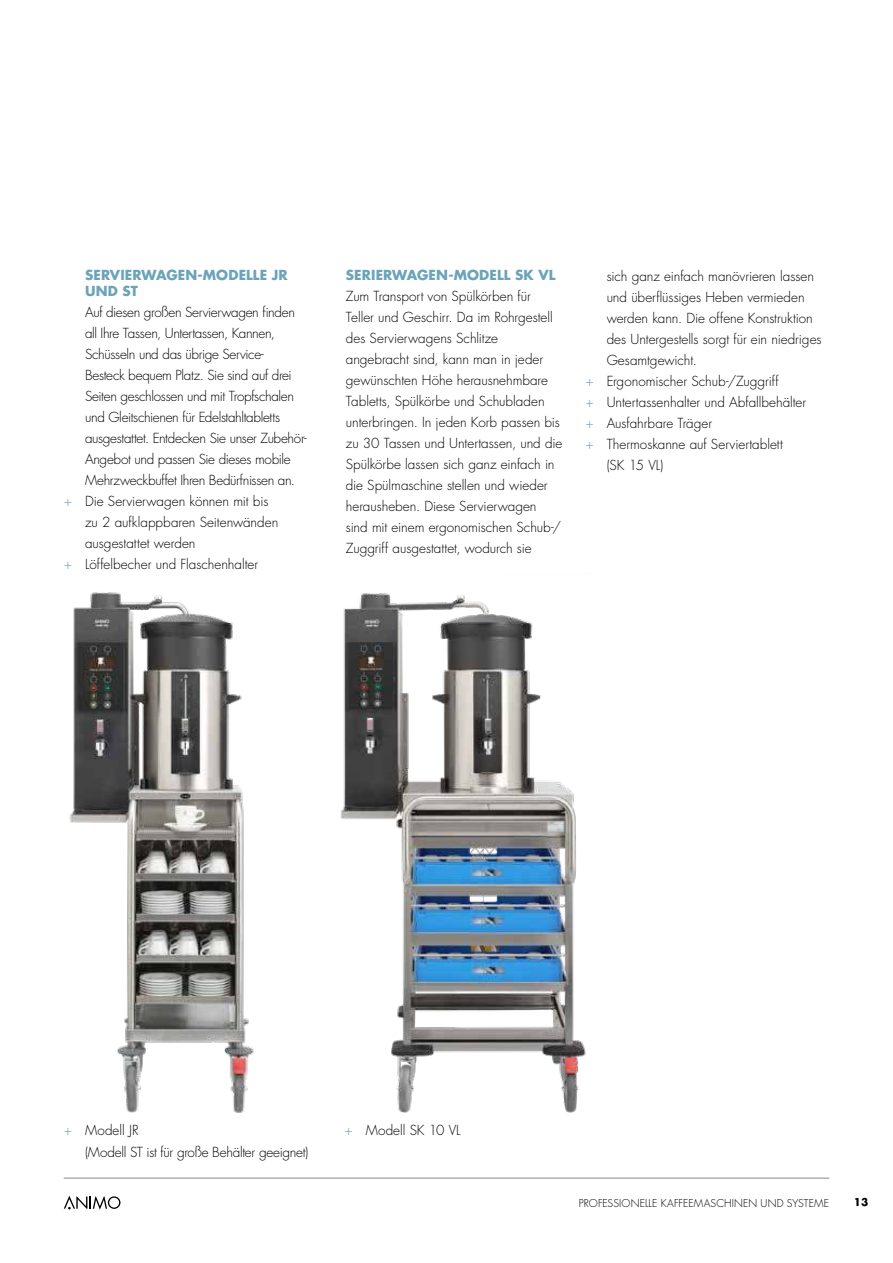
<style>
.page{position:relative;width:893px;height:1263px;background:#fff}
.page>*{position:absolute;margin:0;border:0;box-sizing:border-box;transform-origin:0 0}
.t1{font:300 13.5px/21px "Futura Std";letter-spacing:-.005em;color:#000}
.t2{font:300 13.5px "Futura Std";letter-spacing:-.025em;color:#000}
.t3{font:700 13.5px/16.2px "Futura Std";letter-spacing:.01em;color:#6ba3b8}
.t4{font:300 13.5px "Futura Std";letter-spacing:-.03em;color:#000}
.t5{font:300 10.5px "Futura Std";letter-spacing:.01em;color:#000}
.t6{font:700 10.5px "Futura Std";color:#000}
.s1{color:#6ba3b8}
</style>
<div class="page">
<hr style="left:64px;top:1178px;width:765px;height:1px;background:#878b85">
<svg style="left:64px;top:1195px;width:56px;height:14px"></svg>
<img style="left:69px;top:592px;width:185px;height:521px">
<img style="left:340px;top:593px;width:246px;height:520px">
<p class="t3" style="left:85px;top:266px;width:204px">SERVIERWAGEN-MODELLE JR<br>UND ST</p>
<p class="t2" style="left:85px;top:304px;width:212px">Auf diesen großen Servierwagen finden</p>
<p class="t2" style="left:85px;top:325px;width:191px">all Ihre Tassen, Untertassen, Kannen,</p>
<p class="t2" style="left:85px;top:346px;width:180px">Schüsseln und das übrige Service-</p>
<p class="t4" style="left:85px;top:367px;width:208px">Besteck bequem Platz. Sie sind auf drei</p>
<p class="t2" style="left:85px;top:388px;width:211px">Seiten geschlossen und mit Tropfschalen</p>
<p class="t2" style="left:85px;top:409px;width:197px">und Gleitschienen für Edelstahltabletts</p>
<p class="t2" style="left:85px;top:430px;width:223px">ausgestattet. Entdecken Sie unser Zubehör-</p>
<p class="t2" style="left:85px;top:451px;width:207px">Angebot und passen Sie dieses mobile</p>
<p class="t2" style="left:85px;top:472px;width:212px">Mehrzweckbuffet Ihren Bedürfnissen an.</p>
<p class="t1" style="left:64px;top:491px;width:206px"><span class="s1">+</span> Die Servierwagen können mit bis</p>
<p class="t1" style="left:85px;top:512px;width:195px">zu 2 aufklappbaren Seitenwänden</p>
<p class="t1" style="left:85px;top:533px;width:112px">ausgestattet werden</p>
<p class="t1" style="left:64px;top:554px;width:196px"><span class="s1">+</span> Löffelbecher und Flaschenhalter</p>
<p class="t3" style="left:346px;top:266px;width:211px">SERIERWAGEN-MODELL SK VL</p>
<p class="t1" style="left:346px;top:286px;width:218px">Zum Transport von Spülkörben für Teller und Geschirr. Da im Rohrgestell des Servierwagens Schlitze angebracht sind, kann man in jeder gewünschten Höhe herausnehmbare Tabletts, Spülkörbe und Schubladen unterbringen. In jeden Korb passen bis zu 30 Tassen und Untertassen, und die Spülkörbe lassen sich ganz einfach in die Spülmaschine stellen und wieder herausheben. Diese Servierwagen<br>sind mit einem ergonomischen Schub-/ Zuggriff ausgestattet, wodurch sie</p>
<p class="t1" style="left:607px;top:266px;width:209px">sich ganz einfach manövrieren lassen</p>
<p class="t1" style="left:607px;top:287px;width:200px">und überflüssiges Heben vermieden</p>
<p class="t1" style="left:607px;top:308px;width:208px">werden kann. Die offene Konstruktion</p>
<p class="t1" style="left:607px;top:329px;width:216px">des Untergestells sorgt für ein niedriges</p>
<p class="t1" style="left:607px;top:350px;width:92px">Gesamtgewicht.</p>
<p class="t1" style="left:585px;top:371px;width:195px"><span class="s1">+</span> Ergonomischer Schub-/Zuggriff</p>
<p class="t1" style="left:585px;top:392px;width:222px"><span class="s1">+</span> Untertassenhalter und Abfallbehälter</p>
<p class="t1" style="left:585px;top:413px;width:128px"><span class="s1">+</span> Ausfahrbare Träger</p>
<p class="t1" style="left:585px;top:434px;width:199px"><span class="s1">+</span> Thermoskanne auf Serviertablett</p>
<p class="t1" style="left:607px;top:455px;width:58px">(SK 15 VL)</p>
<p class="t1" style="left:85px;top:1119px;width:225px;line-height:22.5px;text-indent:-21px"><span class="s1">+</span> Modell JR<br>(Modell ST ist für große Behälter geeignet)</p>
<p class="t1" style="left:344px;top:1120px;width:118px"><span class="s1">+</span> Modell SK 10 VL</p>
<p class="t5" style="left:579px;top:1197px;width:252px">PROFESSIONELLE KAFFEEMASCHINEN UND SYSTEME</p>
<p class="t6" style="left:854px;top:1196px;width:16px">13</p>
</div>
